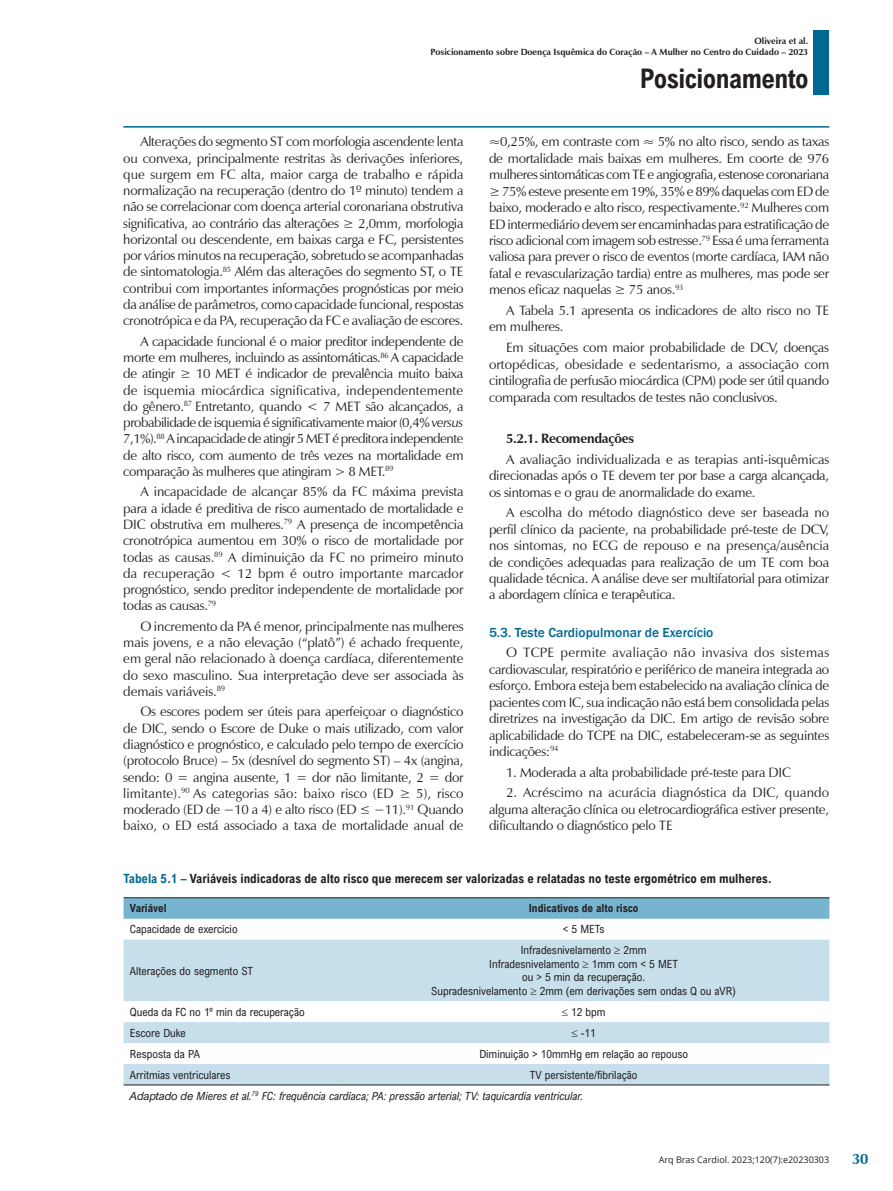
<style>
.page{position:relative;width:893px;height:1191px;background:#fff}
.page>*{position:absolute;margin:0;border:0;box-sizing:border-box;transform-origin:0 0}
.t1{font:700 27px "Arial Nova Cond";letter-spacing:-.02em;color:#231f20}
.t2{font:700 15px "Zapf Humanist 601 BT";color:#006991}
._01-TEXTO_BASICO{font:13.5px/16.2px "Zapf Humanist 601 BT";letter-spacing:-.02em;color:#231f20;text-align:justify}
._03_-_SUBTITULO_PRINCIPAL_MATERIA{font:500 13.5px "Franklin Gothic";color:#006991}
._04_-_SUBTITULO_SECUNDARIO_-_MATERIA{font:700 13.5px "Zapf Humanist 601 BT";letter-spacing:-.02em;color:#231f20}
._01_TÍTULO_TABELA{font:700 12.75px "Arial Nova Cond";color:#231f20}
._02_TEXTO_TABELA_BASICA{font:11.25px "Arial Nova Cond";color:#231f20}
._05_LEGENDA_TABELA{font:italic 11.25px "Arial Nova Cond";color:#231f20}
._04_DESTAQUE_TABELA{font:700 11.25px "Arial Nova Cond";color:#231f20}
.t3{font:700 9px/10.8px "Zapf Humanist 601 BT";color:#231f20;text-align:right}
.t4{font:9px "Open Sans";color:#231f20}
.s1{color:#006991}
.s2{font-style:italic}
.s3{font-family:"Arial Nova"}
</style>
<div class="page">
<hr style="left:123px;top:126px;width:706px;height:2px;background:#006991">
<div style="left:813px;top:30px;width:16px;height:64px;background:#006991"></div>
<div style="left:124px;top:898px;width:705px;height:20px;background:#76b4cf"></div>
<svg style="left:124px;top:939px;width:705px;height:145px;fill:#c6dfeb"></svg>
<hr style="left:124px;top:897px;width:214px;height:1px;background:#231f20">
<hr style="left:338px;top:897px;width:491px;height:1px;background:#231f20">
<hr style="left:124px;top:1084px;width:214px;height:1px;background:#231f20">
<hr style="left:338px;top:1084px;width:491px;height:1px;background:#231f20">
<p class="t3" style="left:430px;top:36px;width:379px">Oliveira et al.<br>Posicionamento sobre Doença Isquêmica do Coração – A Mulher no Centro do Cuidado – 2023</p>
<h1 class="t1" style="left:640px;top:61px;width:170px">Posicionamento</h1>
<p class="_01-TEXTO_BASICO" style="left:489px;top:133px;width:342px">≈0,25%, em contraste com ≈ 5% no alto risco, sendo as taxas de mortalidade mais baixas em mulheres. Em coorte de 976 mulheres sintomáticas com TE e angiografia, estenose coronariana ≥ 75% esteve presente em 19%, 35% e 89% daquelas com ED de baixo, moderado e alto risco, respectivamente.<sup>92</sup> Mulheres com ED intermediário devem ser encaminhadas para estratificação de risco adicional com imagem sob estresse.<sup>79</sup> Essa é uma ferramenta valiosa para prever o risco de eventos (morte cardíaca, IAM não fatal e revascularização tardia) entre as mulheres, mas pode ser menos eficaz naquelas ≥ 75 anos.<sup>93</sup></p>
<p class="_01-TEXTO_BASICO" style="left:489px;top:302px;width:342px;text-indent:17px">A Tabela 5.1 apresenta os indicadores de alto risco no TE em mulheres.</p>
<p class="_01-TEXTO_BASICO" style="left:489px;top:339px;width:342px;text-indent:17px">Em situações com maior probabilidade de DCV, doenças ortopédicas, obesidade e sedentarismo, a associação com cintilografia de perfusão miocárdica (CPM) pode ser útil quando comparada com resultados de testes não conclusivos.</p>
<p class="_04_-_SUBTITULO_SECUNDARIO_-_MATERIA" style="left:506px;top:430px;width:130px">5.2.1. Recomendações</p>
<p class="_01-TEXTO_BASICO" style="left:489px;top:451px;width:342px;text-indent:17px">A avaliação individualizada e as terapias anti-isquêmicas direcionadas após o TE devem ter por base a carga alcançada, os sintomas e o grau de anormalidade do exame.</p>
<p class="_01-TEXTO_BASICO" style="left:489px;top:504px;width:342px;text-indent:17px">A escolha do método diagnóstico deve ser baseada no perfil clínico da paciente, na probabilidade pré-teste de DCV, nos sintomas, no ECG de repouso e na presença/ausência de condições adequadas para realização de um TE com boa qualidade técnica. A análise deve ser multifatorial para otimizar a abordagem clínica e terapêutica.</p>
<p class="_03_-_SUBTITULO_PRINCIPAL_MATERIA" style="left:489px;top:624px;width:226px">5.3. Teste Cardiopulmonar de Exercício</p>
<p class="_01-TEXTO_BASICO" style="left:489px;top:644px;width:342px;text-indent:17px">O TCPE permite avaliação não invasiva dos sistemas cardiovascular, respiratório e periférico de maneira integrada ao esforço. Embora esteja bem estabelecido na avaliação clínica de pacientes com IC, sua indicação não está bem consolidada pelas diretrizes na investigação da DIC. Em artigo de revisão sobre aplicabilidade do TCPE na DIC, estabeleceram-se as seguintes indicações:<sup>94</sup></p>
<p class="_01-TEXTO_BASICO" style="left:506px;top:764px;width:286px">1. Moderada a alta probabilidade pré-teste para DIC</p>
<p class="_01-TEXTO_BASICO" style="left:489px;top:784px;width:342px;text-indent:17px">2. Acréscimo na acurácia diagnóstica da DIC, quando alguma alteração clínica ou eletrocardiográfica estiver presente, dificultando o diagnóstico pelo TE</p>
<p class="_01_TÍTULO_TABELA" style="left:124px;top:870px;width:650px"><span class="s1">Tabela 5.1 –</span> Variáveis indicadoras de alto risco que merecem ser valorizadas e relatadas no teste ergométrico em mulheres.</p>
<p class="_04_DESTAQUE_TABELA" style="left:130px;top:901px;width:38px">Variável</p>
<p class="_04_DESTAQUE_TABELA" style="left:529px;top:901px;width:111px">Indicativos de alto risco</p>
<p class="_02_TEXTO_TABELA_BASICA" style="left:130px;top:922px;width:109px">Capacidade de exercício</p>
<p class="_02_TEXTO_TABELA_BASICA" style="left:563px;top:922px;width:43px">&lt; 5 METs</p>
<p class="_02_TEXTO_TABELA_BASICA" style="left:130px;top:963px;width:125px">Alterações do segmento ST</p>
<p class="_01-TEXTO_BASICO" style="left:123px;top:134px;width:342px;text-indent:17px">Alterações do segmento ST com morfologia ascendente lenta ou convexa, principalmente restritas às derivações inferiores, que surgem em FC alta, maior carga de trabalho e rápida normalização na recuperação (dentro do 1º minuto) tendem a não se correlacionar com doença arterial coronariana obstrutiva significativa, ao contrário das alterações ≥ 2,0mm, morfologia horizontal ou descendente, em baixas carga e FC, persistentes por vários minutos na recuperação, sobretudo se acompanhadas de sintomatologia.<sup>85</sup> Além das alterações do segmento ST, o TE contribui com importantes informações prognósticas por meio da análise de parâmetros, como capacidade funcional, respostas cronotrópica e da PA, recuperação da FC e avaliação de escores.</p>
<p class="_01-TEXTO_BASICO" style="left:123px;top:333px;width:342px;text-indent:17px">A capacidade funcional é o maior preditor independente de morte em mulheres, incluindo as assintomáticas.<sup>86</sup> A capacidade de atingir ≥ 10 MET é indicador de prevalência muito baixa de isquemia miocárdica significativa, independentemente do gênero.<sup>87</sup> Entretanto, quando &lt; 7 MET são alcançados, a probabilidade de isquemia é significativamente maior (0,4% <span class="s2">versus </span>7,1%).<sup>88</sup> A incapacidade de atingir 5 MET é preditora independente de alto risco, com aumento de três vezes na mortalidade em comparação às mulheres que atingiram &gt; 8 MET.<sup>89</sup></p>
<p class="_01-TEXTO_BASICO" style="left:123px;top:484px;width:342px;text-indent:17px">A incapacidade de alcançar 85% da FC máxima prevista para a idade é preditiva de risco aumentado de mortalidade e DIC obstrutiva em mulheres.<sup>79</sup> A presença de incompetência cronotrópica aumentou em 30% o risco de mortalidade por todas as causas.<sup>89</sup> A diminuição da FC no primeiro minuto da recuperação &lt; 12 bpm é outro importante marcador prognóstico, sendo preditor independente de mortalidade por todas as causas.<sup>79</sup></p>
<p class="_01-TEXTO_BASICO" style="left:123px;top:618px;width:342px;text-indent:17px">O incremento da PA é menor, principalmente nas mulheres mais jovens, e a não elevação (“platô”) é achado frequente, em geral não relacionado à doença cardíaca, diferentemente do sexo masculino. Sua interpretação deve ser associada às demais variáveis.<sup>89</sup></p>
<p class="_01-TEXTO_BASICO" style="left:123px;top:703px;width:342px;text-indent:17px">Os escores podem ser úteis para aperfeiçoar o diagnóstico de DIC, sendo o Escore de Duke o mais utilizado, com valor diagnóstico e prognóstico, e calculado pelo tempo de exercício (protocolo Bruce) – 5x (desnível do segmento ST) – 4x (angina, sendo: 0 = angina ausente, 1 = dor não limitante, 2 = dor limitante).<sup>90</sup> As categorias são: baixo risco (ED ≥ 5), risco moderado (ED de −10 a 4) e alto risco (ED ≤ −11).<sup>91</sup> Quando baixo, o ED está associado a taxa de mortalidade anual de</p>
<p class="_02_TEXTO_TABELA_BASICA" style="left:521px;top:943px;width:127px">Infradesnivelamento ≥ 2mm</p>
<p class="_02_TEXTO_TABELA_BASICA" style="left:489px;top:956px;width:190px">Infradesnivelamento ≥ 1mm com &lt; 5 MET</p>
<p class="_02_TEXTO_TABELA_BASICA" style="left:522px;top:970px;width:125px">ou &gt; 5 min da recuperação.</p>
<p class="_02_TEXTO_TABELA_BASICA" style="left:431px;top:983px;width:306px">Supradesnivelamento ≥ 2mm (em derivações sem ondas Q ou aVR)</p>
<p class="_02_TEXTO_TABELA_BASICA" style="left:130px;top:1004px;width:176px">Queda da FC no 1º min da recuperação</p>
<p class="_02_TEXTO_TABELA_BASICA" style="left:562px;top:1004px;width:45px">≤ 12 bpm</p>
<p class="_02_TEXTO_TABELA_BASICA" style="left:130px;top:1025px;width:57px">Escore Duke</p>
<p class="_02_TEXTO_TABELA_BASICA" style="left:571px;top:1025px;width:26px">≤ -11</p>
<p class="_02_TEXTO_TABELA_BASICA" style="left:130px;top:1046px;width:71px">Resposta da PA</p>
<p class="_02_TEXTO_TABELA_BASICA" style="left:479px;top:1046px;width:210px">Diminuição &gt; 10mmHg em relação ao repouso</p>
<p class="_02_TEXTO_TABELA_BASICA" style="left:130px;top:1067px;width:102px">Arritmias ventriculares</p>
<p class="_02_TEXTO_TABELA_BASICA" style="left:530px;top:1067px;width:109px">TV persistente/fibrilação</p>
<p class="_05_LEGENDA_TABELA" style="left:130px;top:1088px;width:455px"><span class="s3">Adaptado de</span> Mieres et al.<sup>79</sup> FC: frequência cardíaca; PA: pressão arterial; TV: taquicardia ventricular.</p>
<p class="t4" style="left:659px;top:1153px;width:172px">Arq Bras Cardiol. 2023;120(7):e20230303</p>
<p class="t2" style="left:852px;top:1149px;width:18px">30</p>
</div>
